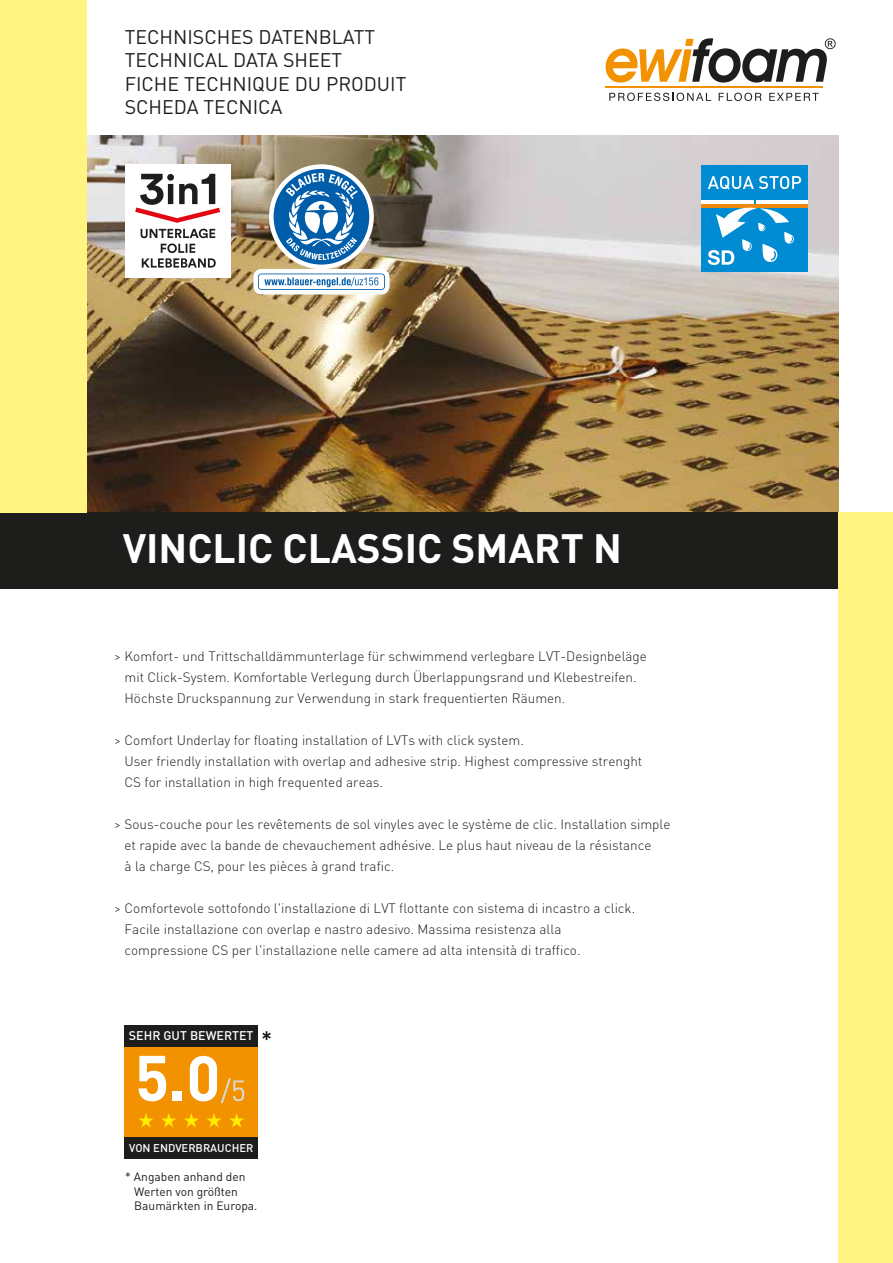
<style>
.page{position:relative;width:893px;height:1263px;background:#fff}
.page>*{position:absolute;margin:0;border:0;box-sizing:border-box;transform-origin:0 0}
.t1{font:700 40.5px "DIN Pro";color:#fff}
.t2{font:19.5px/23.4px "DIN Pro";color:#1d1d1b}
.t3{font:300 13.5px/21px "DIN Pro";color:#1d1d1b}
.t4{font:500 12.45px "DIN Pro";color:#fff}
.t5{font:12px/14.4px "DIN Pro";color:#1d1d1b}
.t6{font:500 11.1px "DIN Pro";color:#fff}
</style>
<div class="page">
<img style="left:87px;top:135px;width:751px;height:377px">
<div style="left:0;top:512px;width:838px;height:77px;background:#1d1d1b"></div>
<svg style="left:606px;top:38px;width:230px;height:45px"></svg>
<hr style="left:606px;top:87px;width:217px;height:1px;background:#f39200">
<svg style="left:609px;top:93px;width:102px;height:8px"></svg>
<svg style="left:719px;top:93px;width:43px;height:8px"></svg>
<svg style="left:769px;top:93px;width:50px;height:8px"></svg>
<div style="left:838px;top:512px;width:55px;height:751px;background:#fff482"></div>
<div style="left:0;top:0;width:87px;height:512px;background:#fff482"></div>
<div style="left:701px;top:165px;width:107px;height:106px;background:#008bd2"></div>
<hr style="left:701px;top:204px;width:107px;height:4px;background:#ec880e">
<hr style="left:701px;top:201px;width:52px;height:3px;background:#fff">
<hr style="left:756px;top:201px;width:52px;height:3px;background:#fff">
<svg style="left:708px;top:207px;width:86px;height:58px"></svg>
<svg style="left:708px;top:176px;width:93px;height:14px"></svg>
<div style="left:125px;top:1025px;width:133px;height:133px;background:#f39200"></div>
<div style="left:172px;top:1091px;width:10px;height:10px;background:#fff"></div>
<svg style="left:138px;top:1056px;width:28px;height:45px"></svg>
<svg style="left:190px;top:1056px;width:54px;height:47px"></svg>
<svg style="left:139px;top:1113px;width:15px;height:14px"></svg>
<svg style="left:161px;top:1113px;width:15px;height:14px"></svg>
<svg style="left:184px;top:1113px;width:15px;height:14px"></svg>
<svg style="left:207px;top:1113px;width:14px;height:14px"></svg>
<svg style="left:229px;top:1113px;width:15px;height:14px"></svg>
<div style="left:125px;top:1025px;width:133px;height:21px;background:#1d1d1b"></div>
<div style="left:125px;top:1137px;width:133px;height:21px;background:#1d1d1b"></div>
<svg style="left:262px;top:1031px;width:9px;height:9px"></svg>
<div style="left:125px;top:165px;width:105px;height:113px;background:#fff"></div>
<svg style="left:135px;top:174px;width:86px;height:94px"></svg>
<svg style="left:253px;top:164px;width:136px;height:130px"></svg>
<h2 class="t2" style="left:125px;top:23px;width:283px">TECHNISCHES DATENBLATT<br>TECHNICAL DATA SHEET<br>FICHE TECHNIQUE DU PRODUIT<br>SCHEDA TECNICA</h2>
<h1 class="t1" style="left:123px;top:515px;width:501px">VINCLIC CLASSIC SMART N</h1>
<p class="t3" style="left:125px;top:645px;width:524px;text-indent:-10px">&gt; Komfort- und Trittschalldämmunterlage für schwimmend verlegbare LVT-Designbeläge mit Click-System. Komfortable Verlegung durch Überlappungsrand und Klebestreifen.<br>Höchste Druckspannung zur Verwendung in stark frequentierten Räumen.</p>
<p class="t3" style="left:125px;top:729px;width:519px;text-indent:-10px">&gt; Comfort Underlay for floating installation of LVTs with click system.<br>User friendly installation with overlap and adhesive strip. Highest compressive strenght<br>CS for installation in high frequented areas.</p>
<p class="t3" style="left:125px;top:813px;width:547px;text-indent:-10px">&gt; Sous-couche pour les revêtements de sol vinyles avec le système de clic. Installation simple et rapide avec la bande de chevauchement adhésive. Le plus haut niveau de la résistance<br>à la charge CS, pour les pièces à grand trafic.</p>
<p class="t3" style="left:125px;top:897px;width:512px;text-indent:-10px">&gt; Comfortevole sottofondo l'installazione di LVT flottante con sistema di incastro a click.<br>Facile installazione con overlap e nastro adesivo. Massima resistenza alla compressione CS per l'installazione nelle camere ad alta intensità di traffico.</p>
<p class="t4" style="left:129px;top:1025px;width:126px">SEHR GUT BEWERTET</p>
<p class="t6" style="left:129px;top:1138px;width:126px">VON ENDVERBRAUCHER</p>
<p class="t5" style="left:134px;top:1169px;width:125px;text-indent:-9px">* Angaben anhand den<br>Werten von größten<br>Baumärkten in Europa.</p>
</div>
